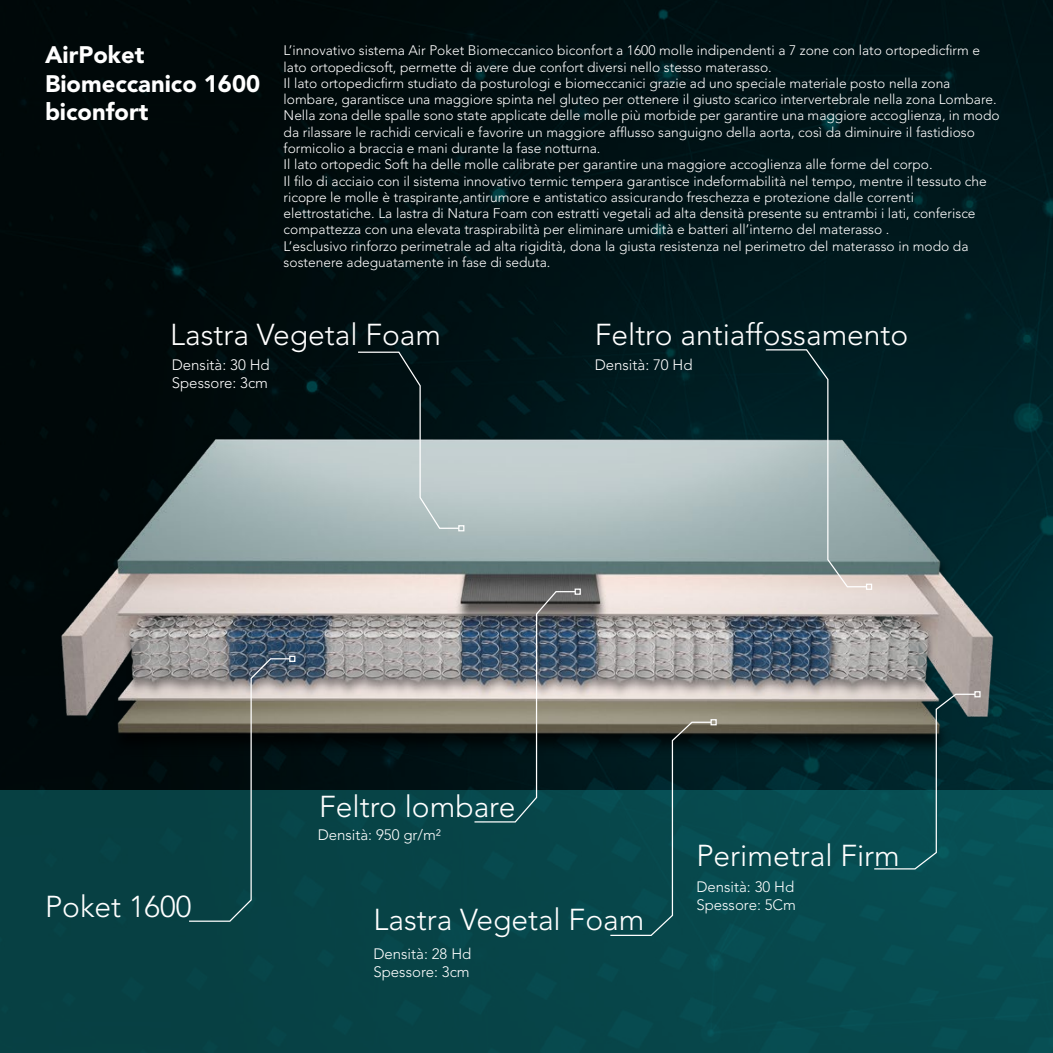
<style>
.page{position:relative;width:1053px;height:1053px;background:#fff}
.page>*{position:absolute;margin:0;border:0;box-sizing:border-box;transform-origin:0 0}
.t1{font:300 30px "Avenir LT Std";color:#fff}
.t2{font:900 23.75px "Avenir LT Std";color:#fff}
.t3{font:300 15px "Avenir LT Std";color:#fff}
.t4{font:300 13.75px "Avenir LT Std";color:#fff}
</style>
<div class="page">
<img style="left:0;top:0;width:1052px;height:789px">
<div style="left:0;top:789px;width:1052px;height:263px;background:#074548"></div>
<img style="left:17px;top:392px;width:1017px;height:389px">
<svg style="left:473px;top:590px;width:103px;height:233px;background:#47575b"></svg>
<div style="left:574px;top:588px;width:7px;height:6px;border:1px solid #fff"></div>
<svg style="left:188px;top:657px;width:103px;height:265px"></svg>
<div style="left:289px;top:655px;width:6px;height:7px;border:1px solid #fff"></div>
<svg style="left:872px;top:691px;width:108px;height:179px"></svg>
<svg style="left:609px;top:719px;width:107px;height:217px"></svg>
<svg style="left:357px;top:351px;width:107px;height:180px;background:#617072"></svg>
<svg style="left:764px;top:348px;width:103px;height:240px;background:#62787a"></svg>
<div style="left:865px;top:583px;width:7px;height:7px;border:1px solid #fff"></div>
<p class="t2" style="left:45px;top:40px;width:101px">AirPoket</p>
<p class="t2" style="left:45px;top:69px;width:217px">Biomeccanico 1600</p>
<p class="t2" style="left:45px;top:97px;width:105px">biconfort</p>
<p class="t4" style="left:283px;top:43px;width:698px">L’innovativo sistema Air Poket Biomeccanico biconfort a 1600 molle indipendenti a 7 zone con lato ortopedicfirm e</p>
<p class="t4" style="left:283px;top:59px;width:489px">lato ortopedicsoft, permette di avere due confort diversi nello stesso materasso.</p>
<p class="t4" style="left:283px;top:75px;width:668px">Il lato ortopedicfirm studiato da posturologi e biomeccanici grazie ad uno speciale materiale posto nella zona</p>
<p class="t4" style="left:283px;top:91px;width:714px">lombare, garantisce una maggiore spinta nel gluteo per ottenere il giusto scarico intervertebrale nella zona Lombare.</p>
<p class="t4" style="left:283px;top:108px;width:717px">Nella zona delle spalle sono state applicate delle molle più morbide per garantire una maggiore accoglienza, in modo</p>
<p class="t4" style="left:283px;top:124px;width:692px">da rilassare le rachidi cervicali e favorire un maggiore afflusso sanguigno della aorta, così da diminuire il fastidioso</p>
<p class="t4" style="left:283px;top:140px;width:318px">formicolio a braccia e mani durante la fase notturna.</p>
<p class="t4" style="left:283px;top:156px;width:650px">Il lato ortopedic Soft ha delle molle calibrate per garantire una maggiore accoglienza alle forme del corpo.</p>
<p class="t4" style="left:283px;top:173px;width:704px">Il filo di acciaio con il sistema innovativo termic tempera garantisce indeformabilità nel tempo, mentre il tessuto che</p>
<p class="t4" style="left:283px;top:189px;width:631px">ricopre le molle è traspirante,antirumore e antistatico assicurando freschezza e protezione dalle correnti</p>
<p class="t4" style="left:283px;top:205px;width:693px">elettrostatiche. La lastra di Natura Foam con estratti vegetali ad alta densità presente su entrambi i lati, conferisce</p>
<p class="t4" style="left:283px;top:221px;width:607px">compattezza con una elevata traspirabilità per eliminare umidità e batteri all’interno del materasso .</p>
<p class="t4" style="left:283px;top:238px;width:686px">L’esclusivo rinforzo perimetrale ad alta rigidità, dona la giusta resistenza nel perimetro del materasso in modo da</p>
<p class="t4" style="left:283px;top:254px;width:268px">sostenere adeguatamente in fase di seduta.</p>
<p class="t1" style="left:170px;top:317px;width:272px">Lastra Vegetal Foam</p>
<p class="t3" style="left:172px;top:356px;width:99px">Densità: 30 Hd</p>
<p class="t3" style="left:172px;top:374px;width:98px">Spessore: 3cm</p>
<p class="t1" style="left:594px;top:317px;width:315px">Feltro antiaffossamento</p>
<p class="t3" style="left:594px;top:356px;width:99px">Densità: 70 Hd</p>
<p class="t1" style="left:319px;top:788px;width:198px">Feltro lombare</p>
<p class="t3" style="left:317px;top:825px;width:125px">Densità: 950 gr/m²</p>
<p class="t1" style="left:696px;top:837px;width:205px">Perimetral Firm</p>
<p class="t1" style="left:45px;top:889px;width:148px">Poket 1600</p>
<p class="t1" style="left:373px;top:901px;width:272px">Lastra Vegetal Foam</p>
<p class="t3" style="left:373px;top:945px;width:99px">Densità: 28 Hd</p>
<p class="t3" style="left:373px;top:963px;width:98px">Spessore: 3cm</p>
<p class="t3" style="left:696px;top:878px;width:99px">Densità: 30 Hd</p>
<p class="t3" style="left:696px;top:896px;width:101px">Spessore: 5Cm</p>
</div>
